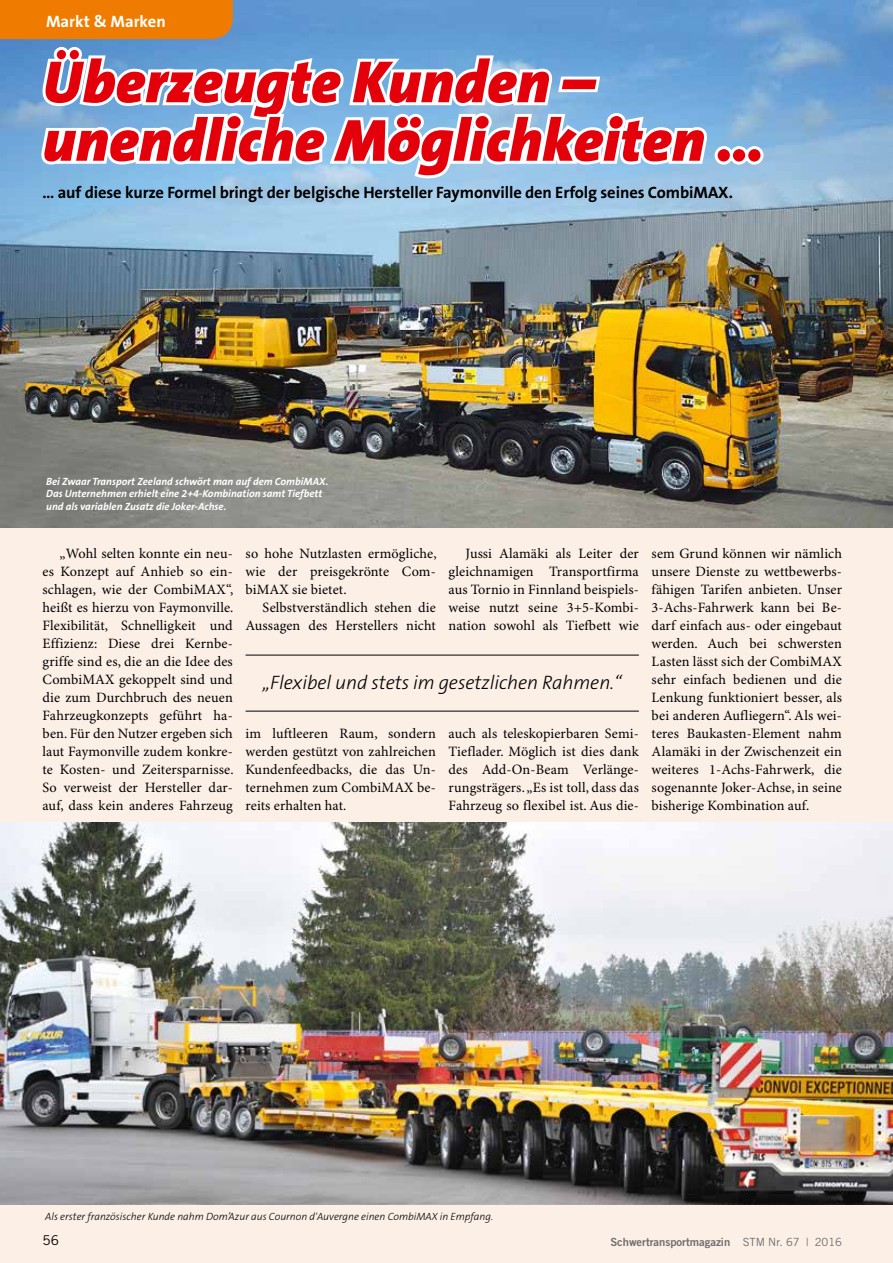
<style>
.page{position:relative;width:893px;height:1263px;background:#fcefe6}
.page>*{position:absolute;margin:0;border:0;box-sizing:border-box;transform-origin:0 0}
.t1{font:italic 900 60px/58.5px "The Sans B9";color:#e3000b}
.t2{font:italic 300 19.5px "The Sans B3";letter-spacing:-.005em;color:#000}
.t3{font:700 16.5px "The Sans B7";letter-spacing:-.005em;color:#000}
.t4{font:700 16.5px "The Sans B7";color:#fff}
.t5{font:14.25px/18px "Minion Pro";letter-spacing:.01em;color:#000;text-align:justify}
.t6{font:13.5px "Trade Gothic";color:#000}
.t7{font:11.25px "Trade Gothic Bold Two";color:#6e6e6e}
.t8{font:italic 700 10.5px/12.3px "The Sans B7";color:#fff}
.t9{font:italic 300 10.5px "The Sans B3";color:#000}
.s1{font-family:"Trade Gothic"}
</style>
<div class="page">
<img style="left:0;top:0;width:893px;height:527px">
<svg style="left:0;top:0;width:766px;height:181px;background:#a0bdd5"></svg>
<img style="left:0;top:823px;width:893px;height:382px">
<hr style="left:246px;top:655px;width:393px;height:1px;background:#000">
<hr style="left:246px;top:711px;width:393px;height:1px;background:#000">
<p class="t4" style="left:46px;top:13px;width:121px">Markt &amp; Marken</p>
<h1 class="t1" style="left:43px;top:55px;width:723px">Überzeugte Kunden – unendliche Möglichkeiten …</h1>
<p class="t3" style="left:43px;top:184px;width:692px">… auf diese kurze Formel bringt der belgische Hersteller Faymonville den Erfolg seines CombiMAX.</p>
<p class="t8" style="left:46px;top:476px;width:284px">Bei Zwaar Transport Zeeland schwört man auf dem CombiMAX.<br>Das Unternehmen erhielt eine 2+4-Kombination samt Tiefbett und als variablen Zusatz die Joker-Achse.</p>
<p class="t5" style="left:449px;top:545px;width:192px;text-indent:17px">Jussi Alamäki als Leiter der gleichnamigen Transportfirma aus Tornio in Finnland beispiels&shy;weise nutzt seine 3+5-Kombi&shy;nation sowohl als Tiefbett wie</p>
<p class="t5" style="left:43px;top:545px;width:193px;text-indent:17px">„Wohl selten konnte ein neu&shy;es Konzept auf Anhieb so ein&shy;schlagen, wie der CombiMAX“, heißt es hierzu von Faymonville.<br>Flexibilität, Schnelligkeit und Effizienz: Diese drei Kernbe&shy;griffe sind es, die an die Idee des CombiMAX gekoppelt sind und die zum Durchbruch des neuen Fahrzeugkonzepts geführt ha&shy;ben. Für den Nutzer ergeben sich laut Faymonville zudem konkre&shy;te Kosten- und Zeitersparnisse.<br>So verweist der Hersteller dar&shy;auf, dass kein anderes Fahrzeug</p>
<p class="t5" style="left:246px;top:545px;width:193px">so hohe Nutzlasten ermögliche, wie der preisgekrönte Com&shy;biMAX sie bietet.</p>
<p class="t5" style="left:246px;top:599px;width:192px;text-align:right">Selbstverständlich stehen die<br>Aussagen des Herstellers nicht</p>
<h2 class="t2" style="left:263px;top:673px;width:360px">„Flexibel und stets im gesetzlichen Rahmen.“</h2>
<p class="t5" style="left:449px;top:725px;width:192px">auch als teleskopierbaren Semi-Tieflader. Möglich ist dies dank des Add-On-Beam Verlänge&shy;rungsträgers. „Es ist toll, dass das Fahrzeug so flexibel ist. Aus die-</p>
<p class="t5" style="left:246px;top:725px;width:192px">im luftleeren Raum, sondern werden gestützt von zahlreichen Kundenfeedbacks, die das Un&shy;ternehmen zum CombiMAX be&shy;reits erhalten hat.</p>
<p class="t5" style="left:652px;top:545px;width:192px">sem Grund können wir nämlich unsere Dienste zu wettbewerbs&shy;fähigen Tarifen anbieten. Unser 3-Achs-Fahrwerk kann bei Be&shy;darf einfach aus- oder eingebaut werden. Auch bei schwersten Lasten lässt sich der CombiMAX sehr einfach bedienen und die Lenkung funktioniert besser, als bei anderen Aufliegern“. Als wei&shy;teres Baukasten-Element nahm Alamäki in der Zwischenzeit ein weiteres 1-Achs-Fahrwerk, die sogenannte Joker-Achse, in seine bisherige Kombination auf.</p>
<p class="t9" style="left:45px;top:1211px;width:450px">Als erster französischer Kunde nahm Dom’Azur aus Cournon d'Auvergne einen CombiMAX in Empfang.</p>
<p class="t6" style="left:43px;top:1232px;width:18px">56</p>
<p class="t7" style="left:610px;top:1235px;width:233px">Schwertransportmagazin <span class="s1">STM Nr. 67 | 2016</span></p>
</div>
